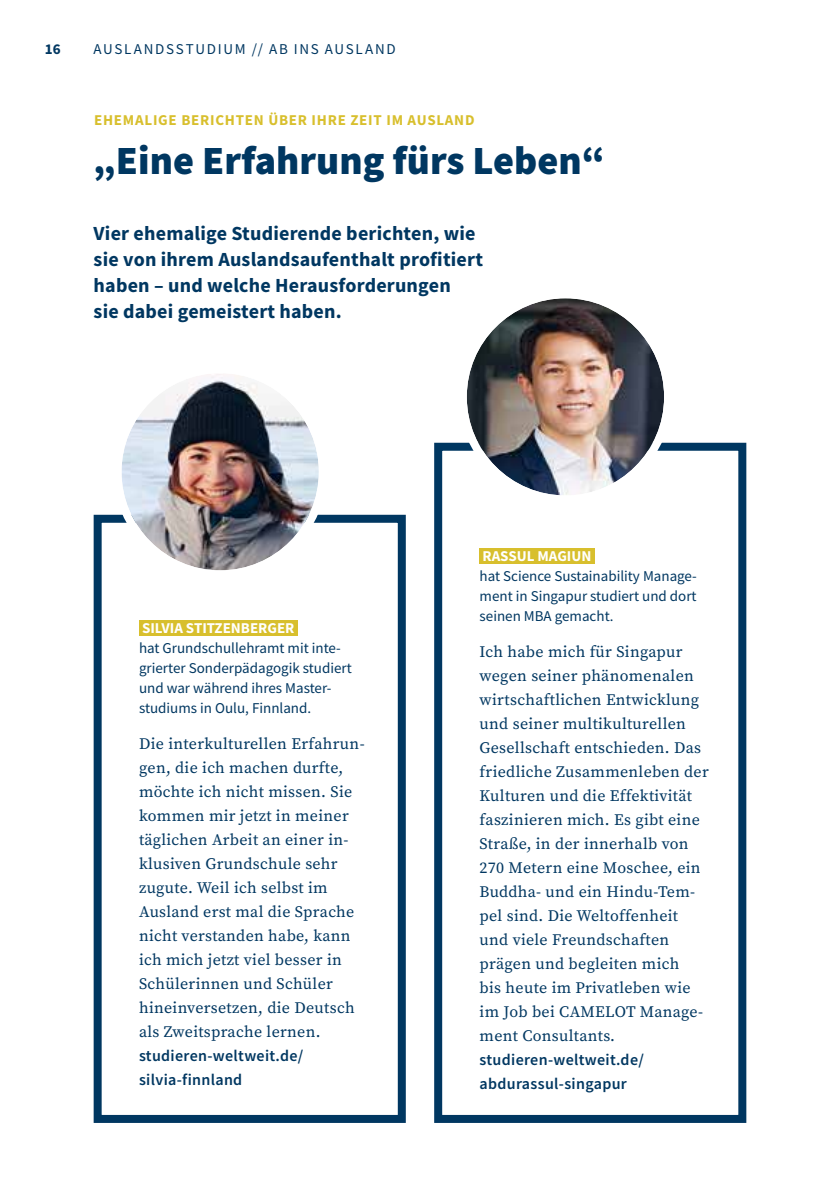
<style>
.page{position:relative;width:840px;height:1191px;background:#fff}
.page>*{position:absolute;margin:0;border:0;box-sizing:border-box;transform-origin:0 0}
.t1{font:900 40px "Source Sans Pro";color:#003761}
.t2{font:700 20px/26px "Source Sans Pro";letter-spacing:.01em;color:#003761}
.t3{font:16px/24px "Source Serif Pro";letter-spacing:.02em;color:#003761}
.t4{font:600 16px/24px "Source Sans Pro";letter-spacing:.02em;color:#003761}
.t5{font:15px/20px "Source Sans Pro";color:#003761}
.t6{font:700 15px "Source Sans Pro";letter-spacing:.05em;color:#d8bf2d}
.t7{font:15px "Source Sans Pro";letter-spacing:.11em;color:#003761}
.t8{font:700 15px "Source Sans Pro";color:#fff}
.t9{font:700 15px "Source Sans Pro";color:#003761}
.s1{font-weight:700;color:#fff}
</style>
<div class="page">
<div style="left:94px;top:515px;width:311px;height:608px;background:#fff;border:8px solid #003761"></div>
<div style="left:434px;top:443px;width:312px;height:680px;background:#fff;border:8px solid #003761"></div>
<img style="left:121px;top:373px;width:197px;height:197px;border-radius:99px">
<div style="left:113px;top:365px;width:213px;height:213px;border:8px solid #fff;border-radius:50%"></div>
<img style="left:466px;top:298px;width:197px;height:197px;border-radius:99px">
<div style="left:458px;top:290px;width:213px;height:213px;border:8px solid #fff;border-radius:50%"></div>
<div style="left:479px;top:547px;width:115px;height:16px;background:#d8bf2d"></div>
<div style="left:139px;top:619px;width:159px;height:16px;background:#d8bf2d"></div>
<p class="t9" style="left:45px;top:39px;width:17px">16</p>
<p class="t7" style="left:94px;top:40px;width:303px">AUSLANDSSTUDIUM // AB INS AUSLAND</p>
<h1 class="t6" style="left:94px;top:110px;width:382px">EHEMALIGE BERICHTEN ÜBER IHRE ZEIT IM AUSLAND</h1>
<h2 class="t1" style="left:93px;top:133px;width:513px">„Eine Erfahrung fürs Leben“</h2>
<p class="t2" style="left:94px;top:219px;width:390px">Vier ehemalige Studierende berichten, wie sie von ihrem Auslandsaufenthalt profitiert haben – und welche Herausforderungen<br>sie dabei gemeistert haben.</p>
<p class="t8" style="left:142px;top:617px;width:154px">SILVIA STITZENBERGER</p>
<p class="t5" style="left:139px;top:638px;width:214px">hat Grundschullehramt mit inte&shy;grierter Sonderpädagogik studiert und war während ihres Master&shy;studiums in Oulu, Finnland.</p>
<p class="t3" style="left:139px;top:731px;width:227px">Die interkulturellen Erfahrun&shy;gen, die ich machen durfte, möchte ich nicht missen. Sie kommen mir jetzt in meiner täglichen Arbeit an einer in&shy;klusiven Grundschule sehr zugute. Weil ich selbst im<br>Ausland erst mal die Sprache nicht verstanden habe, kann ich mich jetzt viel besser in<br>Schülerinnen und Schüler hineinversetzen, die Deutsch als Zweitsprache lernen.</p>
<p class="t4" style="left:139px;top:1043px;width:166px">studieren-weltweit.de/ silvia-finnland</p>
<p class="t5" style="left:479px;top:546px;width:219px"><span class="s1">RASSUL MAGIUN<br></span>hat Science Sustainability Manage&shy;ment in Singapur studiert und dort seinen MBA gemacht.</p>
<p class="t3" style="left:479px;top:639px;width:231px">Ich habe mich für Singapur wegen seiner phänomenalen wirtschaftlichen Entwicklung und seiner multikulturellen<br>Gesellschaft entschieden. Das friedliche Zusammenleben der<br>Kulturen und die Effektivität faszinieren mich. Es gibt eine<br>Straße, in der innerhalb von<br>270 Metern eine Moschee, ein<br>Buddha- und ein Hindu-Tem&shy;pel sind. Die Weltoffenheit und viele Freundschaften prägen und begleiten mich<br>bis heute im Privatleben wie im Job bei CAMELOT Manage&shy;ment Consultants.</p>
<p class="t4" style="left:479px;top:1047px;width:166px">studieren-weltweit.de/ abdurassul-singapur</p>
</div>
